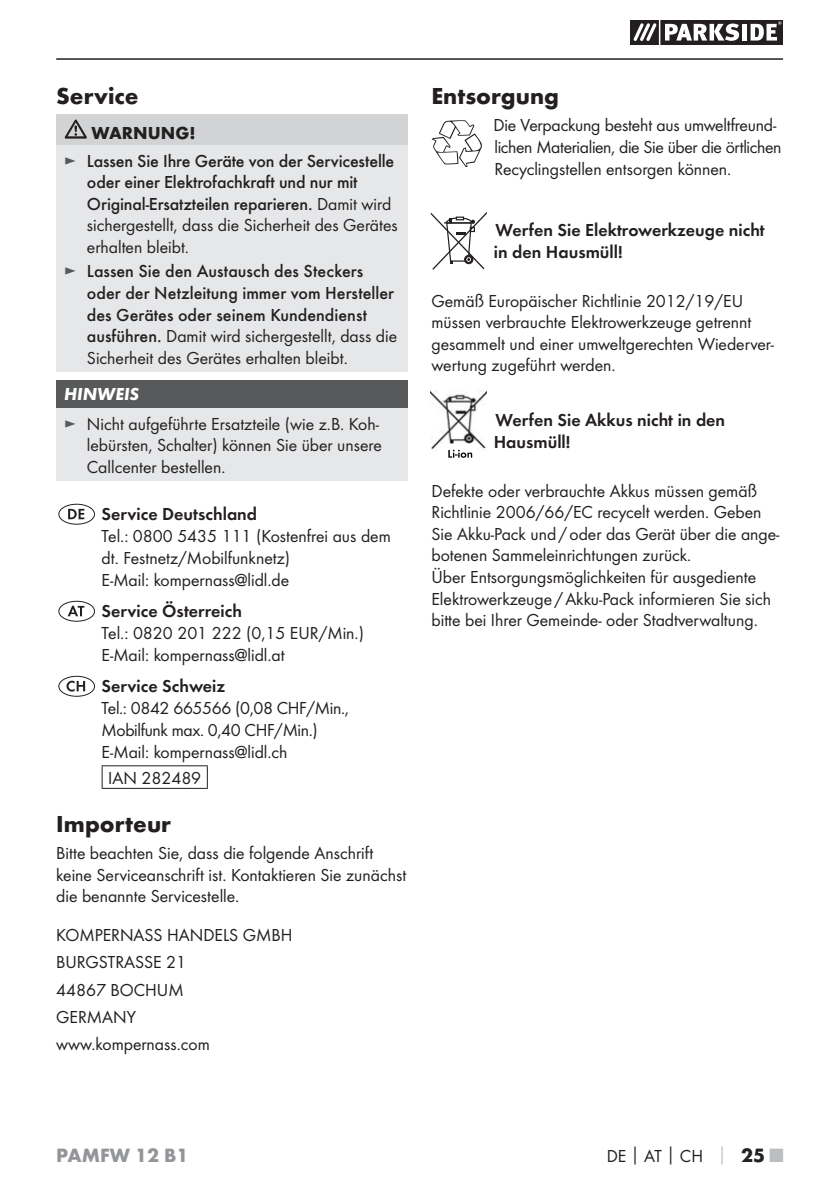
<style>
.page{position:relative;width:839px;height:1190px;background:#fff}
.page>*{position:absolute;margin:0;border:0;box-sizing:border-box;transform-origin:0 0}
.t1{font:700 24px "Futura";color:#231f20}
.t2{font:700 20px "Futura";color:#939598}
.t3{font:18px/21.6px "Futura Boo";color:#231f20}
.t4{font:500 18px/21.6px "Futura";color:#231f20}
.t5{font:18px/21.6px "Futura Dem";color:#231f20}
.t6{font:18px/22px "Futura Boo";letter-spacing:-.02em;color:#231f20}
.t7{font:italic 700 18px "Futura";color:#fff}
.s1{font-weight:700}
.s2{font-family:"Futura Boo";font-weight:400;color:#58595b}
.s3{font-family:"Futura Boo";font-weight:400}
.s4{font-family:"Futura";font-weight:500}
.s5{color:#58595b}
.s6{font-family:"Futura";font-weight:700}
.s7{font-family:"Futura";font-weight:700;color:#bbbdc0}
.s8{font-family:"Futura";font-weight:700;font-size:20px}
.s9{font-family:"Futura";font-weight:700;font-size:20px;color:#bbbdc0}
</style>
<div class="page">
<hr style="left:56px;top:58px;width:726px;height:2px;background:#231f20">
<svg style="left:630px;top:20px;width:152px;height:25px"></svg>
<hr style="left:658px;top:20px;width:2px;height:25px;background:#fff">
<div style="left:56px;top:115px;width:351px;height:30px;background:#d1d3d4"></div>
<div style="left:56px;top:145px;width:351px;height:227px;background:#e6e7e8"></div>
<svg style="left:65px;top:119px;width:22px;height:20px"></svg>
<div style="left:56px;top:380px;width:351px;height:28px;background:#58595b"></div>
<div style="left:56px;top:408px;width:351px;height:73px;background:#e6e7e8"></div>
<div style="left:58px;top:504px;width:37px;height:20px;border:1px solid #231f20;border-radius:50%"></div>
<svg style="left:68px;top:509px;width:16px;height:10px"></svg>
<div style="left:58px;top:601px;width:37px;height:20px;border:1px solid #231f20;border-radius:50%"></div>
<svg style="left:68px;top:605px;width:16px;height:11px"></svg>
<div style="left:58px;top:676px;width:37px;height:20px;border:1px solid #231f20;border-radius:50%"></div>
<svg style="left:66px;top:680px;width:19px;height:11px"></svg>
<hr style="left:102px;top:765px;width:106px;height:1px;background:#231f20">
<svg style="left:102px;top:766px;width:1px;height:22px"></svg>
<svg style="left:207px;top:766px;width:1px;height:22px"></svg>
<hr style="left:102px;top:788px;width:106px;height:1px;background:#231f20">
<svg style="left:431px;top:120px;width:50px;height:47px"></svg>
<svg style="left:430px;top:212px;width:56px;height:58px"></svg>
<img style="left:430px;top:390px;width:56px;height:68px">
<img style="left:448px;top:450px;width:24px;height:8px">
<h1 class="t1" style="left:56px;top:87px;width:84px">Service</h1>
<p class="t4" style="left:64px;top:119px;width:331px;line-height:28px;text-indent:27px"><span class="s1">WARNUNG!<br></span><span class="s2">►</span> Lassen Sie Ihre Geräte von der Servicestelle</p>
<p class="t4" style="left:87px;top:172px;width:306px">oder einer Elektrofachkraft und nur mit<br>Original-Ersatzteilen reparieren. <span class="s3">Damit wird</span></p>
<p class="t3" style="left:87px;top:215px;width:312px">sichergestellt, dass die Sicherheit des Gerätes erhalten bleibt.</p>
<p class="t4" style="left:87px;top:262px;width:308px;text-indent:-23px"><span class="s2">►</span> Lassen Sie den Austausch des Steckers oder der Netzleitung immer vom Hersteller des Gerätes oder seinem Kundendienst</p>
<p class="t3" style="left:87px;top:326px;width:311px"><span class="s4">ausführen.</span> Damit wird sichergestellt, dass die<br>Sicherheit des Gerätes erhalten bleibt.</p>
<p class="t7" style="left:64px;top:388px;width:76px">HINWEIS</p>
<p class="t3" style="left:87px;top:414px;width:296px;text-indent:-23px"><span class="s5">►</span> Nicht aufgeführte Ersatzteile (wie z.B. Koh&shy;lebürsten, Schalter) können Sie über unsere<br>Callcenter bestellen.</p>
<p class="t5" style="left:102px;top:504px;width:157px">Service Deutschland</p>
<p class="t3" style="left:102px;top:526px;width:290px">Tel.: 0800 5435 111 (Kostenfrei aus dem dt. Festnetz/Mobilfunknetz)<br>E-Mail: kompernass@lidl.de</p>
<p class="t5" style="left:102px;top:601px;width:142px">Service Österreich</p>
<p class="t3" style="left:102px;top:623px;width:264px">Tel.: 0820 201 222 (0,15 EUR/Min.)<br>E-Mail: kompernass@lidl.at</p>
<p class="t5" style="left:102px;top:676px;width:125px">Service Schweiz</p>
<p class="t6" style="left:102px;top:698px;width:248px">Tel.: 0842 665566 (0,08 CHF/Min.,<br>Mobilfunk max. 0,40 CHF/Min.)<br>E-Mail: kompernass@lidl.ch</p>
<p class="t3" style="left:108px;top:768px;width:94px">IAN 282489</p>
<h1 class="t1" style="left:56px;top:814px;width:116px">Importeur</h1>
<p class="t3" style="left:56px;top:843px;width:351px">Bitte beachten Sie, dass die folgende Anschrift keine Serviceanschrift ist. Kontaktieren Sie zunächst die benannte Servicestelle.</p>
<p class="t3" style="left:56px;top:922px;width:238px;line-height:27.2px">KOMPERNASS HANDELS GMBH<br>BURGSTRASSE 21<br>44867 BOCHUM<br>GERMANY www.kompernass.com</p>
<h1 class="t1" style="left:431px;top:87px;width:129px">Entsorgung</h1>
<p class="t3" style="left:493px;top:115px;width:289px">Die Verpackung besteht aus umweltfreund&shy;lichen Materialien, die Sie über die örtlichen<br>Recyclingstellen entsorgen können.</p>
<p class="t5" style="left:493px;top:220px;width:272px">Werfen Sie Elektrowerkzeuge nicht in den Hausmüll!</p>
<p class="t3" style="left:431px;top:291px;width:344px">Gemäß Europäischer Richtlinie 2012/19/EU müssen verbrauchte Elektrowerkzeuge getrennt gesammelt und einer umweltgerechten Wiederver&shy;wertung zugeführt werden.</p>
<p class="t5" style="left:493px;top:410px;width:233px">Werfen Sie Akkus nicht in den<br>Hausmüll!</p>
<p class="t3" style="left:431px;top:480px;width:349px">Defekte oder verbrauchte Akkus müssen gemäß Richtlinie 2006/66/EC recycelt werden. Geben Sie Akku-Pack und / oder das Gerät über die ange&shy;botenen Sammeleinrichtungen zurück.<br>Über Entsorgungsmöglichkeiten für ausgediente Elektrowerkzeuge / Akku-Pack informieren Sie sich bitte bei Ihrer Gemeinde- oder Stadtverwaltung.</p>
<p class="t2" style="left:56px;top:1147px;width:134px">PAMFW 12 B1</p>
<p class="t3" style="left:606px;top:1146px;width:178px">DE<span class="s6">│</span>AT<span class="s6">│</span>CH <span class="s7">│</span> <span class="s8">25</span> <span class="s9">■</span></p>
</div>
